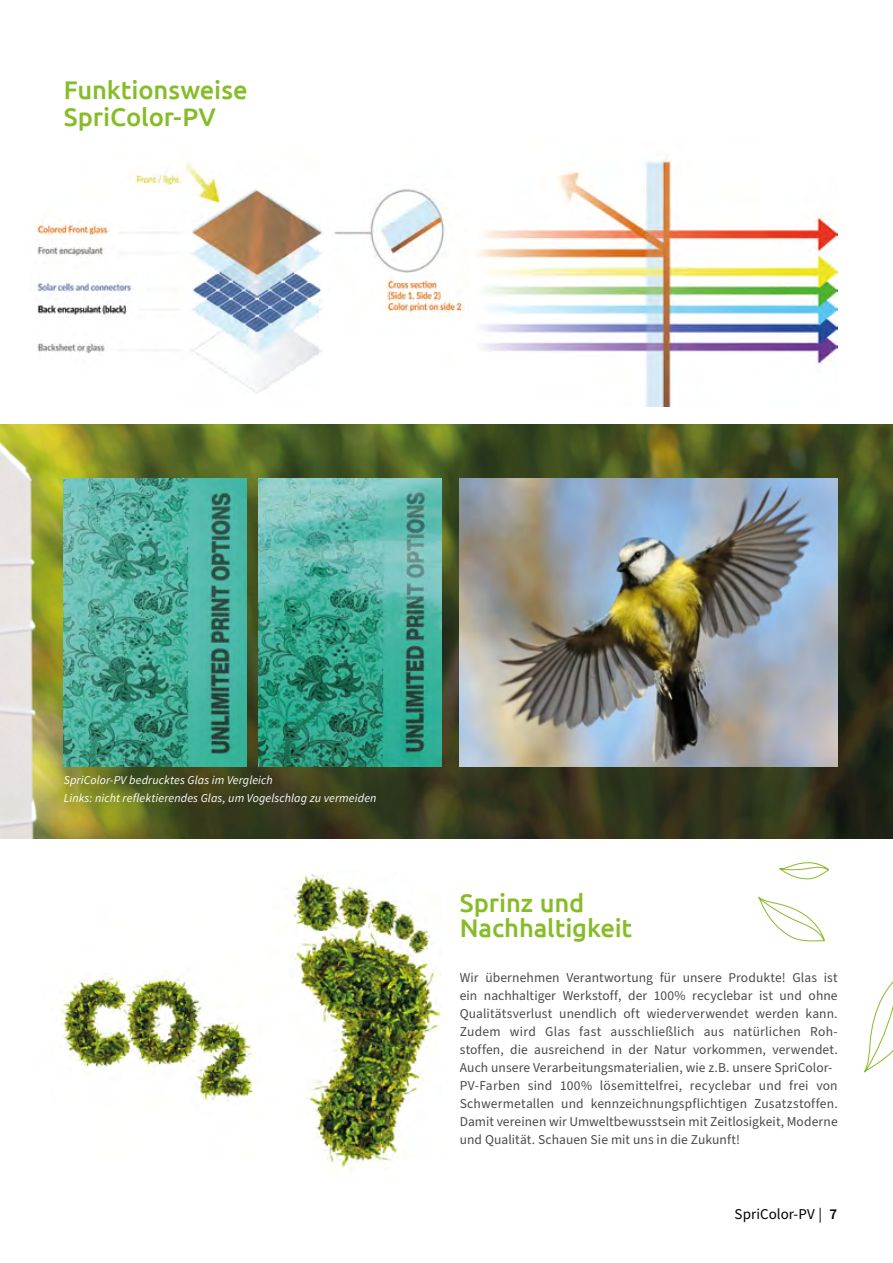
<style>
.page{position:relative;width:893px;height:1263px;background:#fff}
.page>*{position:absolute;margin:0;border:0;box-sizing:border-box;transform-origin:0 0}
.t1{font:500 25.5px/25.5px "Ubuntu";letter-spacing:-.005em;color:#86bc28}
.t2{font:15px "Source Sans Pro";letter-spacing:.005em;color:#000}
.t3{font:13.5px/18px "Source Sans Pro";letter-spacing:.01em;color:#4a4a49}
.t4{font:italic 12px/18px "Source Sans Pro";letter-spacing:.01em;color:#fff}
.s1{font-weight:600}
</style>
<div class="page">
<img style="left:59px;top:873px;width:383px;height:298px">
<img style="left:0;top:424px;width:893px;height:414px">
<img style="left:460px;top:478px;width:378px;height:288px">
<img style="left:64px;top:478px;width:183px;height:288px">
<img style="left:259px;top:478px;width:183px;height:288px">
<svg style="left:758px;top:862px;width:135px;height:211px"></svg>
<img style="left:477px;top:154px;width:361px;height:252px">
<img style="left:34px;top:161px;width:431px;height:233px">
<h1 class="t1" style="left:64px;top:76px;width:185px;line-height:27px">Funktionsweise<br>SpriColor-PV</h1>
<p class="t4" style="left:64px;top:771px;width:314px">SpriColor-PV bedrucktes Glas im Vergleich<br>Links: nicht reflektierendes Glas, um Vogelschlag zu vermeiden</p>
<h1 class="t1" style="left:460px;top:889px;width:174px">Sprinz und<br>Nachhaltigkeit</h1>
<p class="t3" style="left:460px;top:969px;width:379px">Wir übernehmen Verantwortung für unsere Produkte! Glas ist ein nachhaltiger Werkstoff, der 100% recyclebar ist und ohne Qualitätsverlust unendlich oft wiederverwendet werden kann.<br>Zudem wird Glas fast ausschließlich aus natürlichen Roh&shy;stoffen, die ausreichend in der Natur vorkommen, verwendet.<br>Auch unsere Verarbeitungsmaterialien, wie z.B. unsere SpriColor-PV-Farben sind 100% lösemittelfrei, recyclebar und frei von Schwermetallen und kennzeichnungspflichtigen Zusatzstoffen.<br>Damit vereinen wir Umweltbewusstsein mit Zeitlosigkeit, Moderne und Qualität. Schauen Sie mit uns in die Zukunft!</p>
<p class="t2" style="left:735px;top:1204px;width:104px">SpriColor-PV | <span class="s1">7</span></p>
</div>
